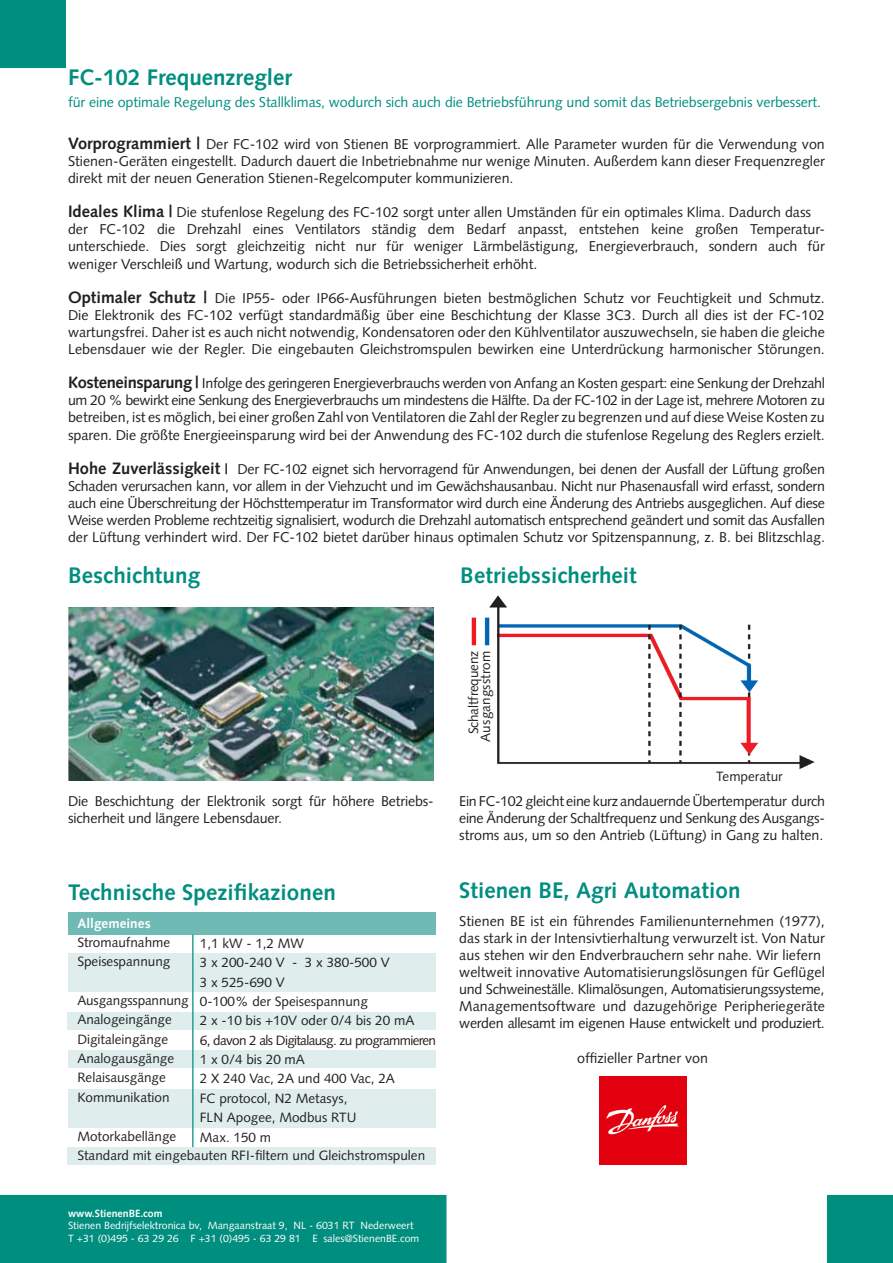
<style>
.page{position:relative;width:893px;height:1263px;background:#fff}
.page>*{position:absolute;margin:0;border:0;box-sizing:border-box;transform-origin:0 0}
.Heading_body_specs_g{font:700 22.5px "Syntax LT Std";letter-spacing:.005em;color:#008e7f}
.Heading_intro{font:700 22.5px "Syntax LT Std";color:#008e7f}
.Heading_intro-2{font:14.25px/17.1px "Syntax LT Std";color:#231f20;text-align:justify}
.Heading_intro-3{font:14.25px "Syntax LT Std";letter-spacing:-.02em;color:#231f20}
.Heading_intro-4{font:14.25px "Syntax LT Std";letter-spacing:-.005em;color:#008e7f}
.Body_specs{font:13.5px "Syntax LT Std";color:#231f20}
.Body_specs-2{font:13.5px "Syntax LT Std";letter-spacing:-.05em;color:#231f20}
.Heading_intro-5{font:13.5px "Syntax LT Std";color:#231f20}
.Heading_body_specs{font:700 13.5px "Syntax LT Std";letter-spacing:.005em;color:#fff}
.NAW{font:10.5px "Syntax LT Std";color:#fff}
.NAW-2{font:700 10.5px "Syntax LT Std";color:#fff}
.s1{font-weight:700;font-size:16.5px}
.s2{font-weight:700}
</style>
<div class="page">
<div style="left:0;top:0;width:66px;height:68px;background:#008e7f"></div>
<div style="left:827px;top:1195px;width:66px;height:68px;background:#008e7f"></div>
<div style="left:0;top:1195px;width:446px;height:68px;background:#008e7f"></div>
<img style="left:599px;top:1077px;width:87px;height:87px">
<img style="left:471px;top:595px;width:344px;height:175px">
<img style="left:68px;top:607px;width:366px;height:174px">
<div style="left:69px;top:1089px;width:367px;height:38px;background:#dfeeec"></div>
<div style="left:69px;top:1050px;width:367px;height:17px;background:#dfeeec"></div>
<div style="left:69px;top:953px;width:367px;height:39px;background:#dfeeec"></div>
<div style="left:68px;top:1013px;width:368px;height:17px;background:#dfeeec"></div>
<div style="left:68px;top:1147px;width:368px;height:17px;background:#dfeeec"></div>
<div style="left:69px;top:912px;width:367px;height:22px;background:#6fbab4"></div>
<hr style="left:192px;top:934px;width:1px;height:213px;background:#008e7f">
<p class="Heading_intro" style="left:68px;top:64px;width:225px">FC-102 Frequenzregler</p>
<p class="Heading_intro-4" style="left:68px;top:94px;width:754px">für eine optimale Regelung des Stallklimas, wodurch sich auch die Betriebsführung und somit das Betriebsergebnis verbessert.</p>
<p class="Heading_intro-2" style="left:68px;top:135px;width:758px"><span class="s1">Vorprogrammiert |</span> Der FC-102 wird von Stienen BE vorprogrammiert. Alle Parameter wurden für die Verwendung von Stienen-Geräten eingestellt. Dadurch dauert die Inbetriebnahme nur wenige Minuten. Außerdem kann dieser Frequenzregler direkt mit der neuen Generation Stienen-Regelcomputer kommunizieren.</p>
<p class="Heading_intro-2" style="left:68px;top:204px;width:745px"><span class="s1">Ideales Klima |</span> Die stufenlose Regelung des FC-102 sorgt unter allen Umständen für ein optimales Klima. Dadurch dass</p>
<p class="Heading_intro-2" style="left:68px;top:221px;width:758px">der FC-102 die Drehzahl eines Ventilators ständig dem Bedarf anpasst, entstehen keine großen Temperatur-</p>
<p class="Heading_intro-2" style="left:68px;top:238px;width:758px">unterschiede. Dies sorgt gleichzeitig nicht nur für weniger Lärmbelästigung, Energieverbrauch, sondern auch für</p>
<p class="Heading_intro-2" style="left:68px;top:255px;width:471px">weniger Verschleiß und Wartung, wodurch sich die Betriebssicherheit erhöht.</p>
<p class="Heading_intro-2" style="left:68px;top:289px;width:758px"><span class="s1">Optimaler Schutz |</span> Die IP55- oder IP66-Ausführungen bieten bestmöglichen Schutz vor Feuchtigkeit und Schmutz.</p>
<p class="Heading_intro-2" style="left:68px;top:306px;width:758px">Die Elektronik des FC-102 verfügt standardmäßig über eine Beschichtung der Klasse 3C3. Durch all dies ist der FC-102</p>
<p class="Heading_intro-2" style="left:68px;top:323px;width:758px">wartungsfrei. Daher ist es auch nicht notwendig, Kondensatoren oder den Kühlventilator auszuwechseln, sie haben die gleiche</p>
<p class="Heading_intro-2" style="left:68px;top:341px;width:758px">Lebensdauer wie der Regler. Die eingebauten Gleichstromspulen bewirken eine Unterdrückung harmonischer Störungen.</p>
<p class="Heading_intro-3" style="left:68px;top:375px;width:758px"><span class="s1">Kosteneinsparung |</span> Infolge des geringeren Energieverbrauchs werden von Anfang an Kosten gespart: eine Senkung der Drehzahl</p>
<p class="Heading_intro-2" style="left:68px;top:392px;width:758px">um 20 % bewirkt eine Senkung des Energieverbrauchs um mindestens die Hälfte. Da der FC-102 in der Lage ist, mehrere Motoren zu betreiben, ist es möglich, bei einer großen Zahl von Ventilatoren die Zahl der Regler zu begrenzen und auf diese Weise Kosten zu sparen. Die größte Energieeinsparung wird bei der Anwendung des FC-102 durch die stufenlose Regelung des Reglers erzielt.</p>
<p class="Heading_intro-3" style="left:68px;top:460px;width:758px"><span class="s1">Hohe Zuverlässigkeit</span> <span class="s2">|</span> Der FC-102 eignet sich hervorragend für Anwendungen, bei denen der Ausfall der Lüftung großen</p>
<p class="Heading_intro-3" style="left:68px;top:477px;width:758px">Schaden verursachen kann, vor allem in der Viehzucht und im Gewächshausanbau. Nicht nur Phasenausfall wird erfasst, sondern</p>
<p class="Heading_intro-3" style="left:68px;top:495px;width:758px">auch eine Überschreitung der Höchsttemperatur im Transformator wird durch eine Änderung des Antriebs ausgeglichen. Auf diese</p>
<p class="Heading_intro-3" style="left:68px;top:512px;width:758px">Weise werden Probleme rechtzeitig signalisiert, wodurch die Drehzahl automatisch entsprechend geändert und somit das Ausfallen</p>
<p class="Heading_intro-2" style="left:68px;top:529px;width:758px">der Lüftung verhindert wird. Der FC-102 bietet darüber hinaus optimalen Schutz vor Spitzenspannung, z. B. bei Blitzschlag.</p>
<p class="Heading_body_specs_g" style="left:68px;top:562px;width:134px">Beschichtung</p>
<p class="Heading_body_specs_g" style="left:460px;top:562px;width:178px">Betriebssicherheit</p>
<p class="Heading_intro-2" style="left:68px;top:792px;width:367px">Die Beschichtung der Elektronik sorgt für höhere Betriebs-</p>
<p class="Heading_intro-2" style="left:68px;top:809px;width:216px">sicherheit und längere Lebensdauer.</p>
<p class="Heading_body_specs_g" style="left:68px;top:880px;width:269px">Technische Spezifikazionen</p>
<p class="Heading_body_specs" style="left:77px;top:915px;width:75px">Allgemeines</p>
<p class="Body_specs" style="left:77px;top:934px;width:94px">Stromaufnahme</p>
<p class="Body_specs" style="left:77px;top:954px;width:95px">Speisespannung</p>
<p class="Body_specs" style="left:77px;top:992px;width:113px">Ausgangsspannung</p>
<p class="Body_specs" style="left:77px;top:1012px;width:96px">Analogeingänge</p>
<p class="Body_specs" style="left:77px;top:1031px;width:92px">Digitaleingänge</p>
<p class="Body_specs" style="left:77px;top:1050px;width:98px">Analogausgänge</p>
<p class="Body_specs" style="left:77px;top:1070px;width:90px">Relaisausgänge</p>
<p class="Body_specs" style="left:77px;top:1089px;width:94px">Kommunikation</p>
<p class="Body_specs" style="left:77px;top:1128px;width:101px">Motorkabellänge</p>
<p class="Body_specs" style="left:77px;top:1147px;width:349px">Standard mit eingebauten RFI-filtern und Gleichstromspulen</p>
<p class="Body_specs" style="left:200px;top:935px;width:106px">1,1 kW - 1,2 MW</p>
<p class="Body_specs" style="left:200px;top:954px;width:191px">3 x 200-240 V - 3 x 380-500 V</p>
<p class="Body_specs" style="left:200px;top:974px;width:86px">3 x 525-690 V</p>
<p class="Body_specs" style="left:200px;top:993px;width:170px">0-100% der Speisespannung</p>
<p class="Body_specs" style="left:200px;top:1013px;width:216px">2 x -10 bis +10V oder 0/4 bis 20 mA</p>
<p class="Body_specs-2" style="left:200px;top:1032px;width:238px">6, davon 2 als Digitalausg. zu programmieren</p>
<p class="Body_specs" style="left:200px;top:1051px;width:107px">1 x 0/4 bis 20 mA</p>
<p class="Body_specs" style="left:200px;top:1071px;width:197px">2 X 240 Vac, 2A und 400 Vac, 2A</p>
<p class="Body_specs" style="left:200px;top:1090px;width:149px">FC protocol, N2 Metasys,</p>
<p class="Body_specs" style="left:200px;top:1109px;width:158px">FLN Apogee, Modbus RTU</p>
<p class="Body_specs" style="left:200px;top:1129px;width:73px">Max. 150 m</p>
<p class="NAW-2" style="left:68px;top:1207px;width:96px">www.StienenBE.com</p>
<p class="NAW" style="left:68px;top:1219px;width:347px">Stienen Bedrijfselektronica bv, Mangaanstraat 9, NL - 6031 RT Nederweert</p>
<p class="NAW" style="left:68px;top:1232px;width:353px">T +31 (0)495 - 63 29 26 F +31 (0)495 - 63 29 81 E sales@StienenBE.com</p>
<p class="Heading_intro-5" style="left:465px;top:734px;width:85px;rotate:-90deg">Schaltfrequenz</p>
<p class="Heading_intro-5" style="left:477px;top:742px;width:92px;rotate:-90deg">Ausgangsstrom</p>
<p class="Heading_intro-5" style="left:716px;top:768px;width:68px">Temperatur</p>
<p class="Heading_intro-3" style="left:459px;top:792px;width:367px">Ein FC-102 gleicht eine kurz andauernde Übertemperatur durch</p>
<p class="Heading_intro-3" style="left:459px;top:809px;width:367px">eine Änderung der Schaltfrequenz und Senkung des Ausgangs-</p>
<p class="Heading_intro-2" style="left:459px;top:826px;width:366px">stroms aus, um so den Antrieb (Lüftung) in Gang zu halten.</p>
<p class="Heading_intro" style="left:459px;top:877px;width:283px">Stienen BE, Agri Automation</p>
<p class="Heading_intro-2" style="left:459px;top:912px;width:367px">Stienen BE ist ein führendes Familienunternehmen (1977), das stark in der Intensivtierhaltung verwurzelt ist. Von Natur aus stehen wir den Endverbrauchern sehr nahe. Wir liefern</p>
<p class="Heading_intro-2" style="left:459px;top:964px;width:367px">weltweit innovative Automatisierungslösungen für Geflügel</p>
<p class="Heading_intro-3" style="left:459px;top:981px;width:367px">und Schweineställe. Klimalösungen, Automatisierungssysteme,</p>
<p class="Heading_intro-2" style="left:459px;top:998px;width:367px">Managementsoftware und dazugehörige Peripheriegeräte werden allesamt im eigenen Hause entwickelt und produziert.</p>
<p class="Heading_intro-2" style="left:577px;top:1050px;width:132px">offizieller Partner von</p>
</div>
